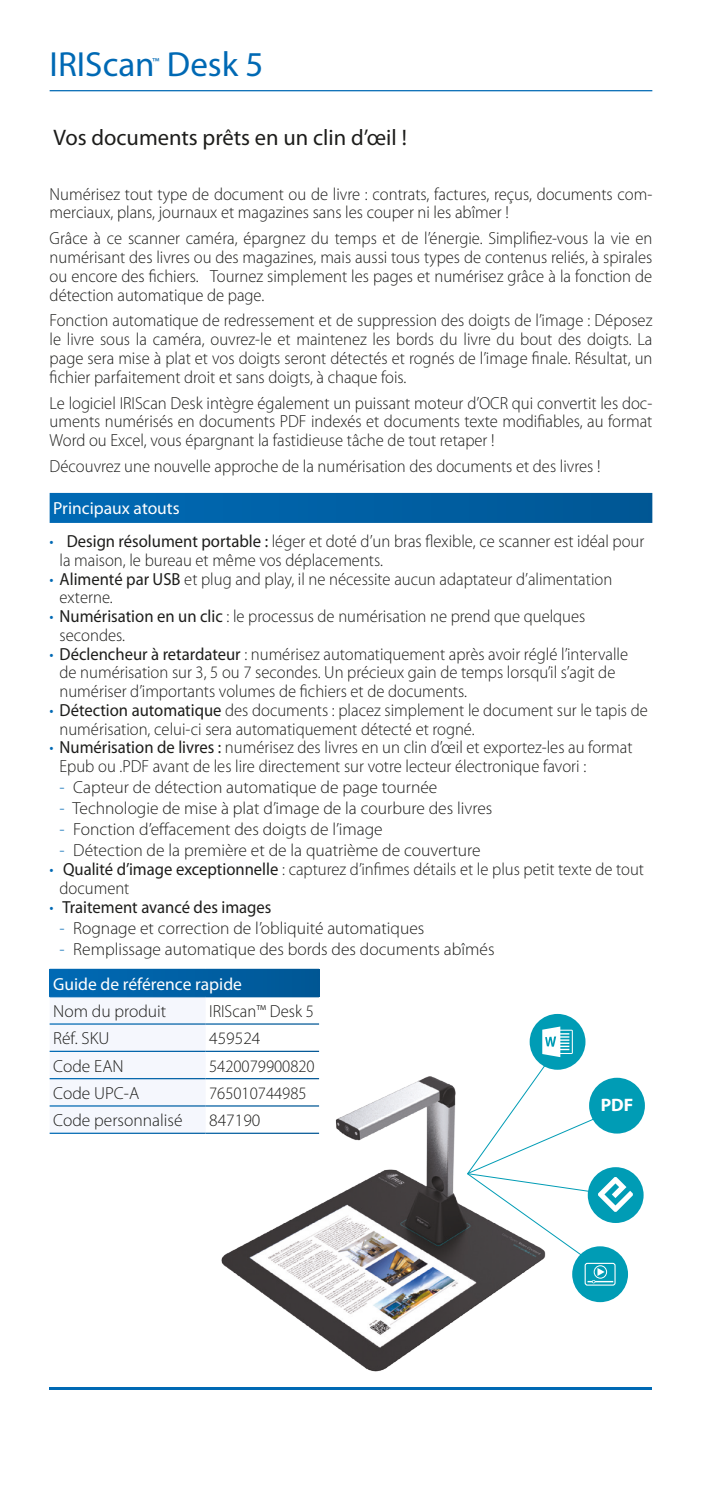
<style>
.page{position:relative;width:702px;height:1489px;background:#fff}
.page>*{position:absolute;margin:0;border:0;box-sizing:border-box;transform-origin:0 0}
.t1{font:35px "Myriad Pro";color:#0069b4}
.slogan{font:22.5px "Myriad Pro";color:#1d1d1b}
.t2{font:700 18px "Myriad Pro";color:#fff}
.texte{font:300 17.5px/18.8px "Myriad Pro";color:#1d1d1b;scale:.95 1}
.texte-2{font:300 17.5px "Myriad Pro";color:#1d1d1b}
.text_table{font:300 17.5px "Myriad Pro";color:#1d1d1b}
.t3{font:17.5px "Myriad Pro";color:#1d1d1b;scale:.95 1}
.title_table{font:17.5px "Myriad Pro";color:#fff}
.subtitle{font:17.5px "Myriad Pro";color:#fff}
.text{font:300 17.5px "Myriad Pro";color:#1d1d1b;scale:.95 1}
.text-2{font:300 17.5px "Myriad Pro";color:#1d1d1b}
.t4{font:11.75px "Myriad Pro";color:#0069b4}
.s1{color:#0069b4}
.s2{font-weight:400}
.s3{font-weight:300;color:#0069b4}
</style>
<div class="page">
<hr style="left:50px;top:90px;width:602px;height:1px;background:#0069b4">
<div style="left:50px;top:493px;width:602px;height:30px;background:linear-gradient(to right,#006ab5,#005795)"></div>
<div style="left:50px;top:969px;width:269px;height:27px;background:linear-gradient(to right,#006ab5,#005795)"></div>
<div style="left:50px;top:997px;width:156px;height:110px;background:#f5f7fd"></div>
<hr style="left:50px;top:968px;width:156px;height:2px;background:#fff">
<hr style="left:206px;top:968px;width:113px;height:2px;background:#fff">
<hr style="left:50px;top:1023px;width:156px;height:1px;background:#fff">
<hr style="left:50px;top:1050px;width:156px;height:1px;background:#fff">
<hr style="left:50px;top:1077px;width:156px;height:2px;background:#fff">
<hr style="left:50px;top:1105px;width:156px;height:1px;background:#fff">
<img style="left:204px;top:1067px;width:339px;height:305px">
<div style="left:529px;top:1013px;width:56px;height:56px;background:#009cb5;border-radius:50%"></div>
<svg style="left:542px;top:1026px;width:31px;height:31px"></svg>
<div style="left:587px;top:1167px;width:56px;height:55px;background:#009cb5;border-radius:50%"></div>
<div style="left:572px;top:1246px;width:56px;height:55px;background:#009cb5;border-radius:50%"></div>
<div style="left:584px;top:1262px;width:31px;height:23px;border:1px solid #fff;border-radius:2px"></div>
<svg style="left:587px;top:1267px;width:26px;height:16px"></svg>
<div style="left:593px;top:1265px;width:14px;height:13px;border:1px solid #fff;border-radius:50%"></div>
<svg style="left:466px;top:1063px;width:167px;height:196px"></svg>
<div style="left:589px;top:1077px;width:56px;height:56px;background:#009cb5;border-radius:50%"></div>
<hr style="left:50px;top:1386px;width:602px;height:3px;background:#0069b4">
<p class="t1" style="left:50px;top:45px;width:215px">IRIScan Desk 5</p>
<p class="t4" style="left:152px;top:56px;width:9px">™</p>
<p class="slogan" style="left:54px;top:126px;width:355px">Vos documents prêts en un clin d’œil !</p>
<p class="texte" style="left:50px;top:185px;width:636px">Numérisez tout type de document ou de livre : contrats, factures, reçus, documents com&shy;merciaux, plans, journaux et magazines sans les couper ni les abîmer !</p>
<p class="texte" style="left:50px;top:229px;width:636px;text-align:justify">Grâce à ce scanner caméra, épargnez du temps et de l’énergie. Simplifiez-vous la vie en numérisant des livres ou des magazines, mais aussi tous types de contenus reliés, à spirales ou encore des fichiers. Tournez simplement les pages et numérisez grâce à la fonction de détection automatique de page.</p>
<p class="texte" style="left:50px;top:311px;width:636px;text-align:justify">Fonction automatique de redressement et de suppression des doigts de l’image : Déposez le livre sous la caméra, ouvrez-le et maintenez les bords du livre du bout des doigts. La page sera mise à plat et vos doigts seront détectés et rognés de l’image finale. Résultat, un fichier parfaitement droit et sans doigts, à chaque fois.</p>
<p class="texte" style="left:50px;top:393px;width:636px;text-align:justify">Le logiciel IRIScan Desk intègre également un puissant moteur d’OCR qui convertit les doc&shy;uments numérisés en documents PDF indexés et documents texte modifiables, au format Word ou Excel, vous épargnant la fastidieuse tâche de tout retaper !</p>
<p class="texte" style="left:50px;top:457px;width:581px">Découvrez une nouvelle approche de la numérisation des documents et des livres !</p>
<p class="subtitle" style="left:53px;top:498px;width:128px">Principaux atouts</p>
<p class="texte" style="left:60px;top:532px;width:617px;text-indent:-10px"><span class="s1">•</span> <span class="s2">Design résolument portable :</span> léger et doté d’un bras flexible, ce scanner est idéal pour la maison, le bureau et même vos déplacements.</p>
<p class="texte" style="left:60px;top:569px;width:583px;text-indent:-10px"><span class="s1">•</span> <span class="s2">Alimenté par USB</span> et plug and play, il ne nécessite aucun adaptateur d’alimentation externe.</p>
<p class="texte" style="left:60px;top:607px;width:555px;text-indent:-10px"><span class="s1">•</span> <span class="s2">Numérisation en un clic</span> : le processus de numérisation ne prend que quelques secondes.</p>
<p class="texte" style="left:60px;top:644px;width:600px;text-indent:-10px"><span class="s1">•</span> <span class="s2">Déclencheur à retardateur</span> : numérisez automatiquement après avoir réglé l’intervalle de numérisation sur 3, 5 ou 7 secondes. Un précieux gain de temps lorsqu’il s’agit de numériser d’importants volumes de fichiers et de documents.</p>
<p class="texte" style="left:60px;top:701px;width:620px;text-indent:-10px"><span class="s1">•</span> <span class="s2">Détection automatique</span> des documents : placez simplement le document sur le tapis de numérisation, celui-ci sera automatiquement détecté et rogné.</p>
<p class="texte" style="left:60px;top:738px;width:604px;text-indent:-10px"><span class="s1">•</span> <span class="s2">Numérisation de livres :</span> numérisez des livres en un clin d’œil et exportez-les au format<br>Epub ou .PDF avant de les lire directement sur votre lecteur électronique favori :</p>
<p class="texte-2" style="left:60px;top:777px;width:379px"><span class="s1">-</span> Capteur de détection automatique de page tournée</p>
<p class="texte-2" style="left:60px;top:798px;width:434px"><span class="s1">-</span> Technologie de mise à plat d’image de la courbure des livres</p>
<p class="texte-2" style="left:60px;top:819px;width:324px"><span class="s1">-</span> Fonction d’effacement des doigts de l’image</p>
<p class="texte-2" style="left:60px;top:840px;width:422px"><span class="s1">-</span> Détection de la première et de la quatrième de couverture</p>
<p class="texte" style="left:60px;top:860px;width:616px;text-indent:-10px"><span class="s1">•</span> <span class="s2">Qualité d’image exceptionnelle</span> : capturez d’infimes détails et le plus petit texte de tout document</p>
<p class="t3" style="left:50px;top:897px;width:235px"><span class="s3">•</span> Traitement avancé des images</p>
<p class="texte-2" style="left:60px;top:918px;width:366px"><span class="s1">-</span> Rognage et correction de l’obliquité automatiques</p>
<p class="texte-2" style="left:60px;top:939px;width:436px"><span class="s1">-</span> Remplissage automatique des bords des documents abîmés</p>
<p class="title_table" style="left:53px;top:974px;width:190px">Guide de référence rapide</p>
<p class="text_table" style="left:53px;top:1001px;width:115px">Nom du produit</p>
<p class="text" style="left:209px;top:1001px;width:112px">IRIScan™ Desk 5</p>
<p class="text_table" style="left:53px;top:1028px;width:58px">Réf. SKU</p>
<p class="text-2" style="left:209px;top:1028px;width:53px">459524</p>
<p class="text_table" style="left:53px;top:1056px;width:72px">Code EAN</p>
<p class="texte" style="left:209px;top:1056px;width:113px">5420079900820</p>
<p class="text_table" style="left:53px;top:1083px;width:88px">Code UPC-A</p>
<p class="texte" style="left:209px;top:1083px;width:104px">765010744985</p>
<p class="text_table" style="left:53px;top:1110px;width:131px">Code personnalisé</p>
<p class="texte-2" style="left:209px;top:1110px;width:53px">847190</p>
<p class="t2" style="left:600px;top:1093px;width:34px">PDF</p>
</div>
